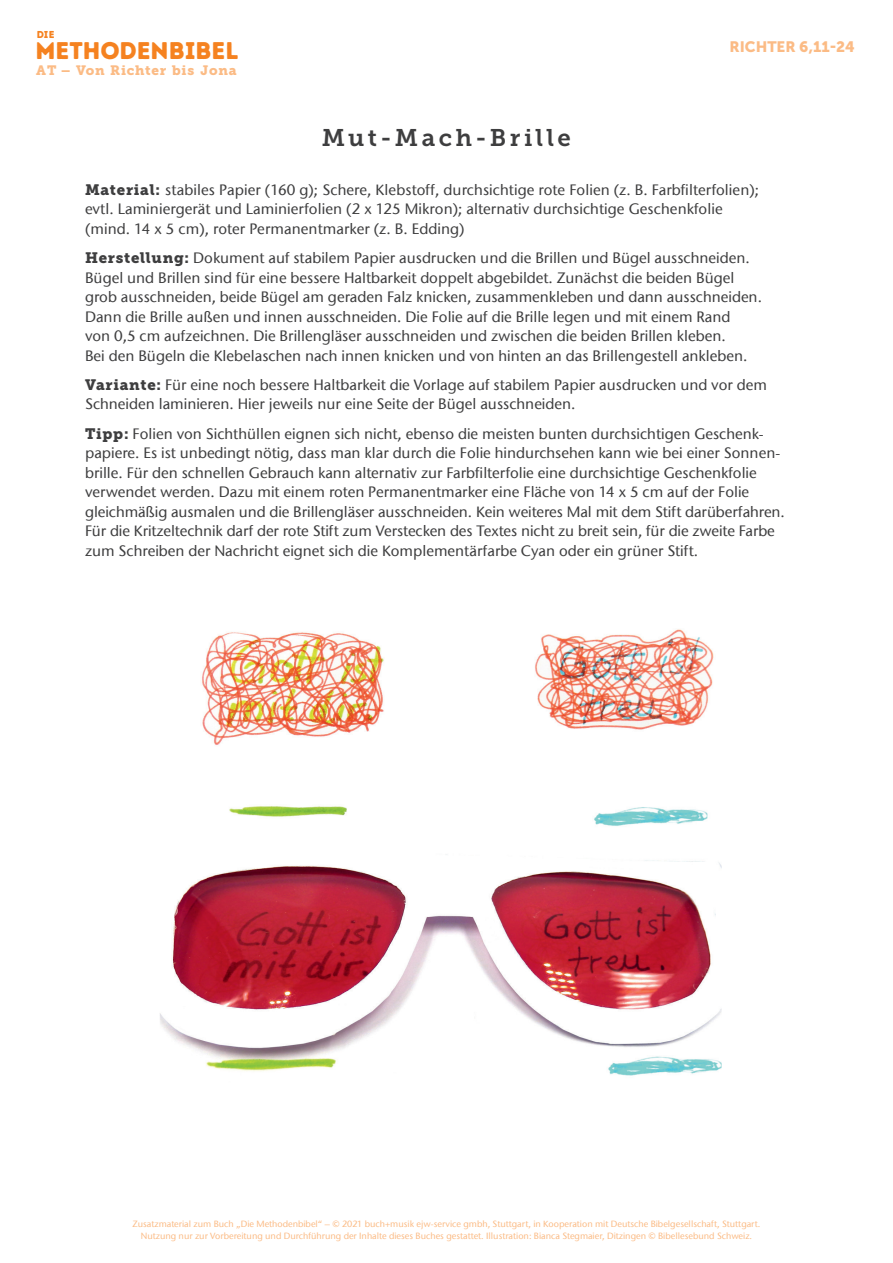
<style>
.page{position:relative;width:893px;height:1263px;background:#fff}
.page>*{position:absolute;margin:0;border:0;box-sizing:border-box;transform-origin:0 0}
.t1{font:24.15px "Intro Rust Base";color:#f58220}
.t2{font:24px "Museo Slab 700";letter-spacing:.145em;color:#3e3e3f}
.t3{font:500 15px/19.5px "ITC Stone Sans Com";color:#3e3e3f}
.t4{font:15px "Museo Sans 900";color:#fbbb85}
.t5{font:13.5px "Museo Slab 900";letter-spacing:.055em;color:#fbbb85}
.t6{font:10.05px "Intro Rust Base";color:#f58220}
.t7{font:500 9px/12px "ITC Stone Sans Com";color:#fbbb85;text-align:center}
.s1{font-family:"Museo Slab 900";font-weight:400}
</style>
<div class="page">
<img style="left:160px;top:629px;width:562px;height:447px">
<p class="t6" style="left:37px;top:28px;width:19px">DIE</p>
<p class="t5" style="left:36px;top:62px;width:202px">AT – Von Richter bis Jona</p>
<h1 class="t1" style="left:35px;top:35px;width:205px">METHODENBIBEL</h1>
<p class="t4" style="left:730px;top:38px;width:127px">RICHTER 6,11-24</p>
<h2 class="t2" style="left:322px;top:124px;width:251px">Mut-Mach-Brille</h2>
<p class="t3" style="left:85px;top:180px;width:676px"><span class="s1">Material:</span> stabiles Papier (160 g); Schere, Klebstoff, durchsichtige rote Folien (z. B. Farbfilterfolien); evtl. Laminiergerät und Laminierfolien (2 x 125 Mikron); alternativ durchsichtige Geschenkfolie (mind. 14 x 5 cm), roter Permanentmarker (z. B. Edding)</p>
<p class="t3" style="left:85px;top:248px;width:678px"><span class="s1">Herstellung:</span> Dokument auf stabilem Papier ausdrucken und die Brillen und Bügel ausschneiden.<br>Bügel und Brillen sind für eine bessere Haltbarkeit doppelt abgebildet. Zunächst die beiden Bügel grob ausschneiden, beide Bügel am geraden Falz knicken, zusammenkleben und dann ausschneiden.<br>Dann die Brille außen und innen ausschneiden. Die Folie auf die Brille legen und mit einem Rand<br>von 0,5 cm aufzeichnen. Die Brillengläser ausschneiden und zwischen die beiden Brillen kleben.<br>Bei den Bügeln die Klebelaschen nach innen knicken und von hinten an das Brillengestell ankleben.</p>
<p class="t3" style="left:85px;top:375px;width:683px"><span class="s1">Variante:</span> Für eine noch bessere Haltbarkeit die Vorlage auf stabilem Papier ausdrucken und vor dem<br>Schneiden laminieren. Hier jeweils nur eine Seite der Bügel ausschneiden.</p>
<p class="t3" style="left:85px;top:424px;width:701px"><span class="s1">Tipp:</span> Folien von Sichthüllen eignen sich nicht, ebenso die meisten bunten durchsichtigen Geschenk&shy;papiere. Es ist unbedingt nötig, dass man klar durch die Folie hindurchsehen kann wie bei einer Sonnen&shy;brille. Für den schnellen Gebrauch kann alternativ zur Farbfilterfolie eine durchsichtige Geschenkfolie verwendet werden. Dazu mit einem roten Permanentmarker eine Fläche von 14 x 5 cm auf der Folie gleichmäßig ausmalen und die Brillengläser ausschneiden. Kein weiteres Mal mit dem Stift darüberfahren.<br>Für die Kritzeltechnik darf der rote Stift zum Verstecken des Textes nicht zu breit sein, für die zweite Farbe zum Schreiben der Nachricht eignet sich die Komplementärfarbe Cyan oder ein grüner Stift.</p>
<p class="t7" style="left:133px;top:1218px;width:629px">Zusatzmaterial zum Buch „Die Methodenbibel“ – © 2021 buch+musik ejw-service gmbh, Stuttgart, in Kooperation mit Deutsche Bibelgesellschaft, Stuttgart.<br>Nutzung nur zur Vorbereitung und Durchführung der Inhalte dieses Buches gestattet. Illustration: Bianca Stegmaier, Ditzingen © Bibellesebund Schweiz.</p>
</div>
